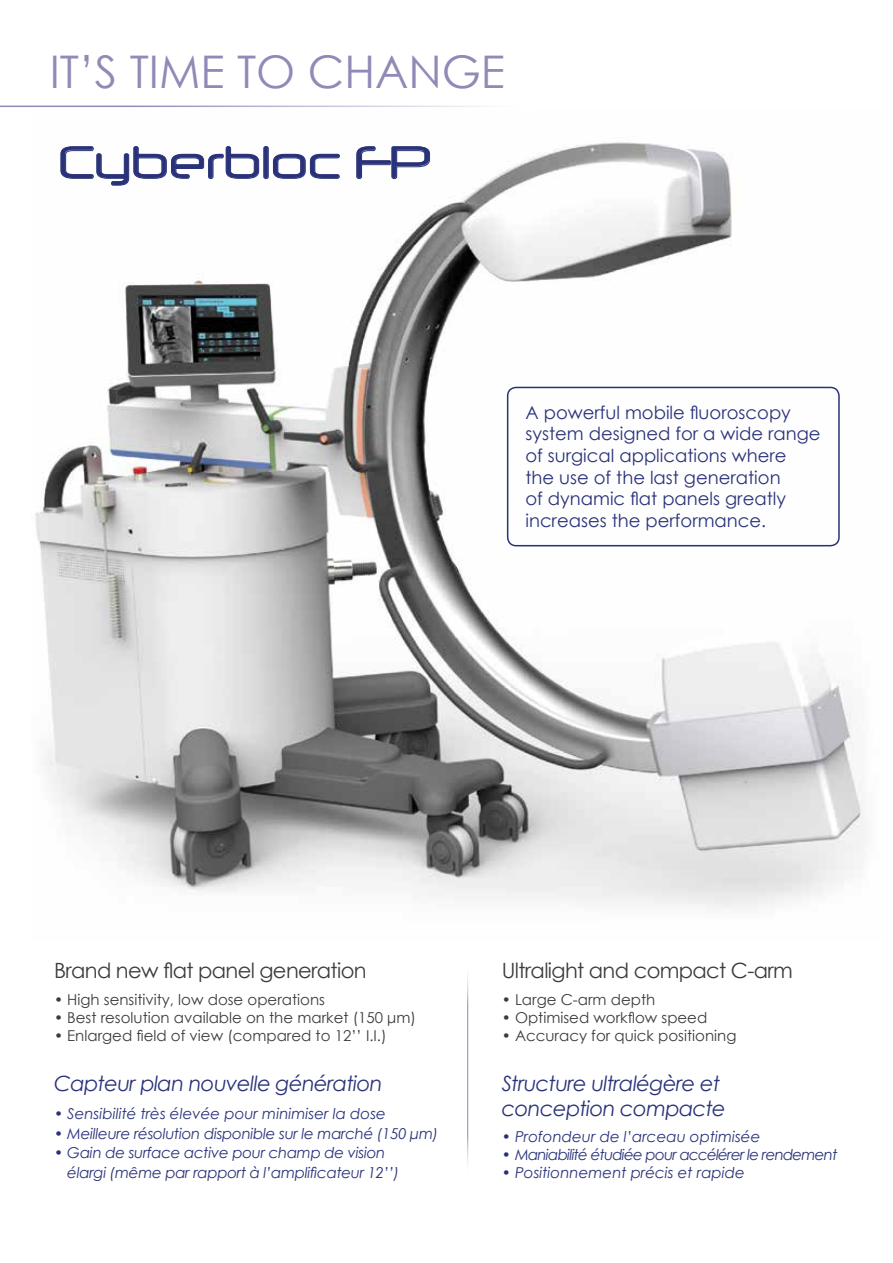
<style>
.page{position:relative;width:893px;height:1263px;background:#fff}
.page>*{position:absolute;margin:0;border:0;box-sizing:border-box;transform-origin:0 0}
.t1{font:45px "Century Gothic";color:#908ab7}
.t2{font:45px "Neuropol X Free";letter-spacing:-.08em;color:#293279}
.t3{font:italic 21px/25.2px "Century Gothic";letter-spacing:-.03em;color:#293279}
.t4{font:21px "Century Gothic";letter-spacing:-.03em;color:#3c3c3b}
.t5{font:18px/21.6px "Century Gothic";color:#293279}
.t6{font:15px "Century Gothic";color:#3c3c3b}
.t7{font:italic 15px/19.8px "Century Gothic";letter-spacing:-.02em;color:#293279}
.t8{font:italic 15px "Century Gothic";color:#293279}
.t9{font:italic 15px "Century Gothic";letter-spacing:-.05em;color:#293279}
</style>
<div class="page">
<hr style="left:0;top:106px;width:536px;height:1px;background:#908ab7">
<img style="left:31px;top:142px;width:834px;height:767px">
<svg style="left:60px;top:146px;width:199px;height:40px"></svg>
<div style="left:263px;top:146px;width:6px;height:33px;border:1px solid #293279;border-radius:2px"></div>
<svg style="left:273px;top:154px;width:67px;height:25px"></svg>
<svg style="left:356px;top:146px;width:74px;height:33px"></svg>
<div style="left:507px;top:387px;width:333px;height:159px;border:2px solid #293279;border-radius:9px"></div>
<hr style="left:467px;top:962px;width:1px;height:217px;background:#908ab7">
<h1 class="t1" style="left:50px;top:40px;width:457px">IT’S TIME TO CHANGE</h1>
<h1 class="t2" style="left:57px;top:133px;width:376px">Cyberbloc FP</h1>
<p class="t5" style="left:525px;top:401px;width:297px">A powerful mobile fluoroscopy system designed for a wide range of surgical applications where<br>the use of the last generation<br>of dynamic flat panels greatly increases the performance.</p>
<h2 class="t4" style="left:54px;top:956px;width:314px">Brand new flat panel generation</h2>
<p class="t6" style="left:54px;top:989px;width:272px">• High sensitivity, low dose operations</p>
<p class="t6" style="left:54px;top:1007px;width:364px">• Best resolution available on the market (150 μm)</p>
<p class="t6" style="left:54px;top:1025px;width:334px">• Enlarged field of view (compared to 12’’ I.I.)</p>
<h2 class="t3" style="left:54px;top:1070px;width:330px">Capteur plan nouvelle génération</h2>
<p class="t8" style="left:54px;top:1103px;width:333px">• Sensibilité très élevée pour minimiser la dose</p>
<p class="t7" style="left:54px;top:1123px;width:386px">• Meilleure résolution disponible sur le marché (150 μm)</p>
<p class="t7" style="left:67px;top:1143px;width:334px;text-indent:-13px">• Gain de surface active pour champ de vision élargi (même par rapport à l’amplificateur 12’’)</p>
<h2 class="t4" style="left:502px;top:956px;width:292px">Ultralight and compact C-arm</h2>
<p class="t6" style="left:502px;top:989px;width:155px">• Large C-arm depth</p>
<p class="t6" style="left:502px;top:1007px;width:207px">• Optimised workflow speed</p>
<p class="t6" style="left:502px;top:1025px;width:236px">• Accuracy for quick positioning</p>
<h2 class="t3" style="left:502px;top:1070px;width:226px">Structure ultralégère et conception compacte</h2>
<p class="t8" style="left:502px;top:1126px;width:260px">• Profondeur de l’arceau optimisée</p>
<p class="t9" style="left:502px;top:1144px;width:337px">• Maniabilité étudiée pour accélérer le rendement</p>
<p class="t8" style="left:502px;top:1162px;width:245px">• Positionnement précis et rapide</p>
</div>
